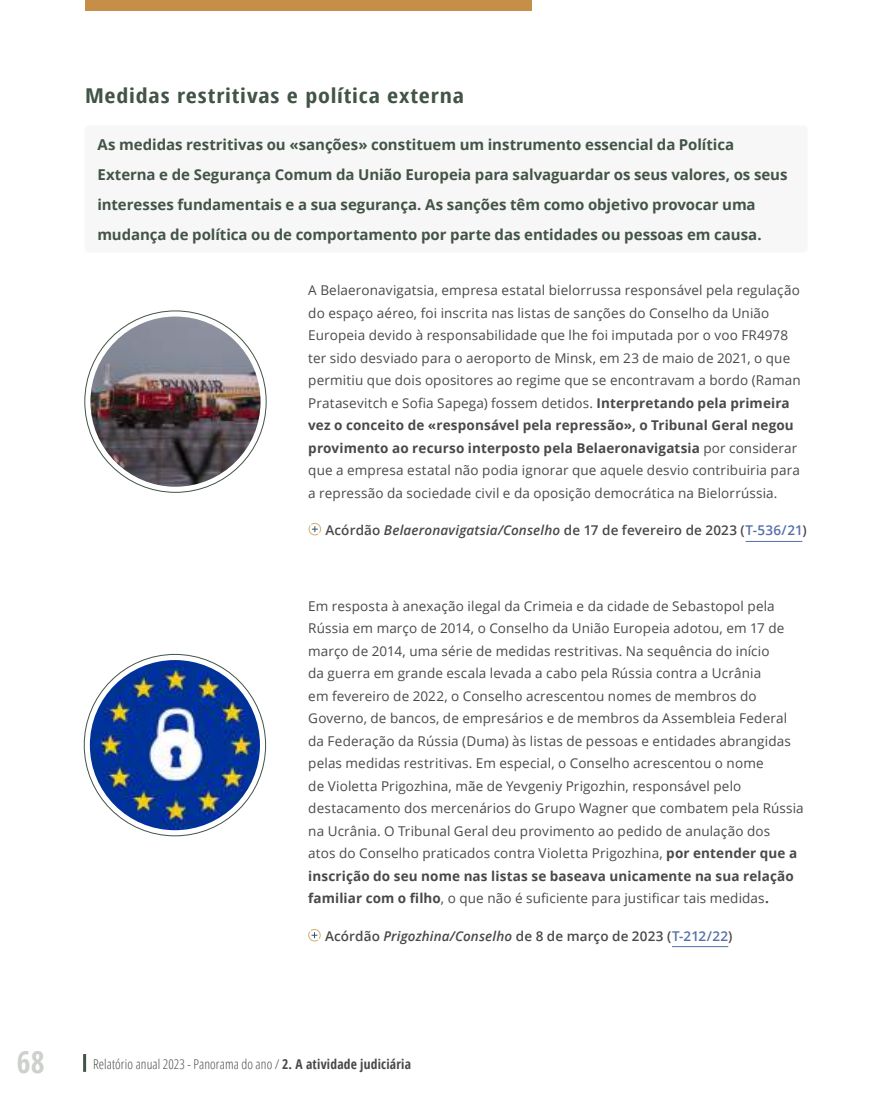
<style>
.page{position:relative;width:893px;height:1106px;background:#fff}
.page>*{position:absolute;margin:0;border:0;box-sizing:border-box;transform-origin:0 0}
.t1{font:700 30px "Open Sans Condensed";color:#cdd0cd}
.t2{font:700 20.4px "Open Sans Condensed";letter-spacing:.035em;color:#425447;scale:1.18 1}
.t3{font:700 15px/30px "Open Sans";letter-spacing:-.005em;color:#425447}
.t4{font:13.5px/22.5px "Open Sans";letter-spacing:.01em;color:#4a4948}
.t5{font:600 13.5px "Open Sans";letter-spacing:.01em;color:#4a4948}
.t6{font:300 condensed 13.5px "Open Sans";letter-spacing:.005em;color:#4a4948}
.s1{font-weight:700}
.s2{font-style:italic}
.s3{color:#546fa8}
.s4{font-family:"Open Sans Condensed";font-weight:700;font-stretch:normal}
</style>
<div class="page">
<hr style="left:83px;top:1054px;width:3px;height:17px;background:#425447">
<div style="left:85px;top:0;width:446px;height:11px;background:#c58f48"></div>
<img style="left:90px;top:316px;width:171px;height:171px;border-radius:85px">
<img style="left:90px;top:660px;width:170px;height:170px;border-radius:85px">
<svg style="left:308px;top:929px;width:13px;height:12px"></svg>
<svg style="left:308px;top:523px;width:13px;height:12px"></svg>
<div style="left:85px;top:125px;width:722px;height:127px;background:#f7f7f7;border-radius:4px"></div>
<hr style="left:746px;top:541px;width:56px;height:1px;background:#546fa8">
<hr style="left:672px;top:946px;width:56px;height:1px;background:#546fa8">
<h2 class="t2" style="left:85px;top:88px;width:323px">Medidas restritivas e política externa</h2>
<p class="t3" style="left:97px;top:129px;width:692px">As medidas restritivas ou «sanções» constituem um instrumento essencial da Política Externa e de Segurança Comum da União Europeia para salvaguardar os seus valores, os seus interesses fundamentais e a sua segurança. As sanções têm como objetivo provocar uma mudança de política ou de comportamento por parte das entidades ou pessoas em causa.</p>
<p class="t4" style="left:308px;top:279px;width:494px">A Belaeronavigatsia, empresa estatal bielorrussa responsável pela regulação do espaço aéreo, foi inscrita nas listas de sanções do Conselho da União Europeia devido à responsabilidade que lhe foi imputada por o voo FR4978 ter sido desviado para o aeroporto de Minsk, em 23 de maio de 2021, o que permitiu que dois opositores ao regime que se encontravam a bordo (Raman Pratasevitch e So昀椀a Sapega) fossem detidos. <span class="s1">Interpretando pela primeira vez o conceito de «responsável pela repressão», o Tribunal Geral negou provimento ao recurso interposto pela Belaeronavigatsia</span> por considerar que a empresa estatal não podia ignorar que aquele desvio contribuiria para a repressão da sociedade civil e da oposição democrática na Bielorrússia.</p>
<p class="t5" style="left:325px;top:525px;width:483px">Acórdão <span class="s2">Belaeronavigatsia/Conselho</span> de 17 de fevereiro de 2023 (<span class="s3">T-536/21</span>)</p>
<p class="t4" style="left:308px;top:594px;width:497px">Em resposta à anexação ilegal da Crimeia e da cidade de Sebastopol pela Rússia em março de 2014, o Conselho da União Europeia adotou, em 17 de março de 2014, uma série de medidas restritivas. Na sequência do início<br>da guerra em grande escala levada a cabo pela Rússia contra a Ucrânia<br>em fevereiro de 2022, o Conselho acrescentou nomes de membros do Governo, de bancos, de empresários e de membros da Assembleia Federal da Federação da Rússia (Duma) às listas de pessoas e entidades abrangidas pelas medidas restritivas. Em especial, o Conselho acrescentou o nome<br>de Violetta Prigozhina, mãe de Yevgeniy Prigozhin, responsável pelo destacamento dos mercenários do Grupo Wagner que combatem pela Rússia na Ucrânia. O Tribunal Geral deu provimento ao pedido de anulação dos<br>atos do Conselho praticados contra Violetta Prigozhina, <span class="s1">por entender que a inscrição do seu nome nas listas se baseava unicamente na sua relação familiar com o 昀椀lho</span>, o que não é su昀椀ciente para justi昀椀car tais medidas<span class="s1">.</span></p>
<p class="t5" style="left:325px;top:930px;width:409px">Acórdão <span class="s2">Prigozhina/Conselho</span> de 8 de março de 2023 (<span class="s3">T-212/22</span>)</p>
<h1 class="t1" style="left:17px;top:1049px;width:29px">68</h1>
<p class="t6" style="left:93px;top:1058px;width:319px">Relatório anual 2023 - Panorama do ano / <span class="s4">2. A atividade judiciária</span></p>
</div>
